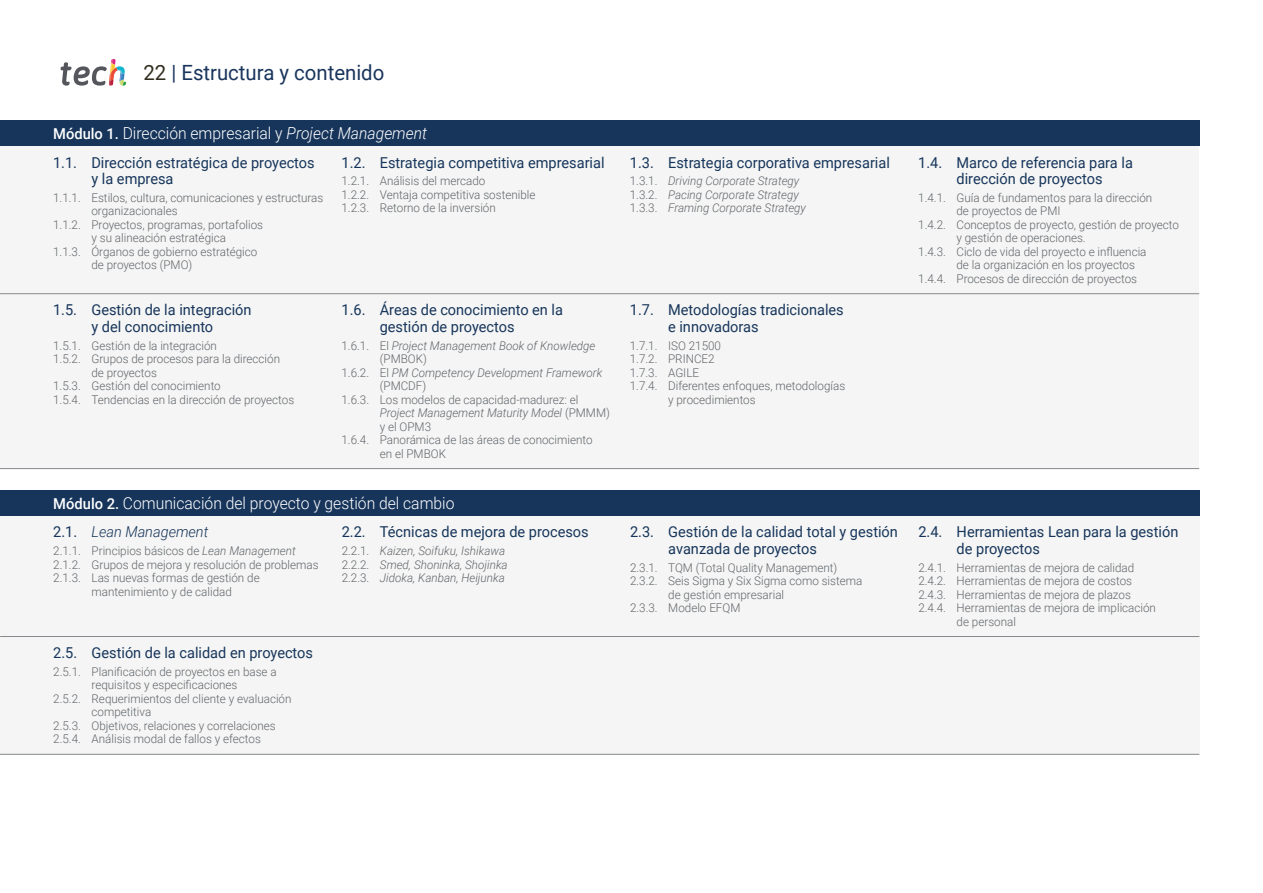
<style>
.page{position:relative;width:1263px;height:893px;background:#fff}
.page>*{position:absolute;margin:0;border:0;box-sizing:border-box;transform-origin:0 0}
.t1{font:21px "Roboto";color:#1a355c}
.t2{font:300 16.5px "Roboto";color:#fff;scale:.95 1}
.t3{font:15px/16.5px "Roboto";color:#17355b}
.t4{font:italic 300 15px "Roboto";color:#17355b}
.t5{font:300 12px/13.5px "Roboto";color:#61646a}
.t6{font:italic 300 12px/13.5px "Roboto";color:#61646a}
.s1{color:#312e20}
.s2{font-weight:500;font-size:15px}
.s3{font-style:italic}
.s4{font-style:normal}
.s5{font-weight:400;font-style:normal}
</style>
<div class="page">
<div style="left:0;top:516px;width:1199px;height:238px;background:#f4f5f4"></div>
<div style="left:0;top:146px;width:1199px;height:322px;background:#f4f5f4"></div>
<div style="left:0;top:120px;width:1199px;height:26px;background:#17355b"></div>
<hr style="left:0;top:293px;width:1199px;height:1px;background:#878a8e">
<div style="left:0;top:490px;width:1199px;height:26px;background:#17355b"></div>
<hr style="left:0;top:636px;width:1199px;height:1px;background:#878a8e">
<svg style="left:61px;top:59px;width:65px;height:27px"></svg>
<hr style="left:0;top:754px;width:1199px;height:1px;background:#878a8e">
<hr style="left:0;top:468px;width:1199px;height:1px;background:#878a8e">
<h1 class="t1" style="left:144px;top:57px;width:242px"><span class="s1">22</span> | Estructura y contenido</h1>
<h2 class="t2" style="left:53px;top:122px;width:395px"><span class="s2">Módulo 1.</span> Dirección empresarial y <span class="s3">Project Management</span></h2>
<p class="t3" style="left:91px;top:153px;width:225px;text-indent:-38px">1.1. Dirección estratégica de proyectos y la empresa</p>
<p class="t5" style="left:53px;top:190px;width:272px">1.1.1. Estilos, cultura, comunicaciones y estructuras</p>
<p class="t5" style="left:91px;top:204px;width:88px">organizacionales</p>
<p class="t5" style="left:53px;top:217px;width:212px">1.1.2. Proyectos, programas, portafolios</p>
<p class="t5" style="left:91px;top:231px;width:136px">y su alineación estratégica</p>
<p class="t5" style="left:53px;top:244px;width:206px">1.1.3. Órganos de gobierno estratégico</p>
<p class="t5" style="left:91px;top:258px;width:102px">de proyectos (PMO)</p>
<p class="t3" style="left:53px;top:301px;width:200px;text-align:center">1.5. Gestión de la integración y del conocimiento</p>
<p class="t5" style="left:53px;top:338px;width:165px">1.5.1. Gestión de la integración</p>
<p class="t5" style="left:53px;top:352px;width:228px">1.5.2. Grupos de procesos para la dirección</p>
<p class="t5" style="left:91px;top:365px;width:67px">de proyectos</p>
<p class="t5" style="left:53px;top:379px;width:169px">1.5.3. Gestión del conocimiento</p>
<p class="t5" style="left:53px;top:392px;width:243px">1.5.4. Tendencias en la dirección de proyectos</p>
<p class="t3" style="left:341px;top:153px;width:265px">1.2. Estrategia competitiva empresarial</p>
<p class="t5" style="left:341px;top:174px;width:195px">1.2.1. Análisis del mercado<br>1.2.2. Ventaja competitiva sostenible<br>1.2.3. Retorno de la inversión</p>
<p class="t3" style="left:380px;top:301px;width:185px;text-indent:-38px">1.6. Áreas de conocimiento en la gestión de proyectos</p>
<p class="t6" style="left:341px;top:338px;width:255px"><span class="s4">1.6.1. El</span> Project Management Book of Knowledge</p>
<p class="t5" style="left:380px;top:352px;width:49px">(PMBOK)</p>
<p class="t6" style="left:341px;top:365px;width:262px"><span class="s4">1.6.2. El</span> PM Competency Development Framework</p>
<p class="t5" style="left:380px;top:379px;width:48px">(PMCDF)</p>
<p class="t5" style="left:341px;top:392px;width:238px">1.6.3. Los modelos de capacidad-madurez: el</p>
<p class="t6" style="left:380px;top:406px;width:232px">Project Management Maturity Model <span class="s4">(PMMM)</span></p>
<p class="t5" style="left:380px;top:419px;width:53px">y el OPM3</p>
<p class="t5" style="left:341px;top:433px;width:253px">1.6.4. Panorámica de las áreas de conocimiento</p>
<p class="t5" style="left:380px;top:446px;width:68px">en el PMBOK</p>
<h2 class="t2" style="left:53px;top:492px;width:424px"><span class="s2">Módulo 2.</span> Comunicación del proyecto y gestión del cambio</h2>
<p class="t4" style="left:53px;top:522px;width:157px"><span class="s5">2.1.</span> Lean Management</p>
<p class="t5" style="left:53px;top:544px;width:244px">2.1.1. Principios básicos de <span class="s3">Lean Management</span></p>
<p class="t5" style="left:53px;top:557px;width:267px">2.1.2. Grupos de mejora y resolución de problemas</p>
<p class="t5" style="left:53px;top:571px;width:208px">2.1.3. Las nuevas formas de gestión de</p>
<p class="t5" style="left:92px;top:584px;width:142px">mantenimiento y de calidad</p>
<p class="t3" style="left:342px;top:523px;width:249px">2.2. Técnicas de mejora de procesos</p>
<p class="t6" style="left:342px;top:544px;width:168px"><span class="s4">2.2.1.</span> Kaizen, Soifuku, Ishikawa<br><span class="s4">2.2.2.</span> Smed, Shoninka, Shojinka<br><span class="s4">2.2.3.</span> Jidoka, Kanban, Heijunka</p>
<p class="t3" style="left:53px;top:644px;width:261px">2.5. Gestión de la calidad en proyectos</p>
<p class="t5" style="left:53px;top:664px;width:225px">2.5.1. Planificación de proyectos en base a</p>
<p class="t5" style="left:92px;top:678px;width:147px">requisitos y especificaciones</p>
<p class="t5" style="left:53px;top:691px;width:240px">2.5.2. Requerimientos del cliente y evaluación</p>
<p class="t5" style="left:92px;top:705px;width:61px">competitiva</p>
<p class="t5" style="left:53px;top:718px;width:224px">2.5.3. Objetivos, relaciones y correlaciones</p>
<p class="t5" style="left:53px;top:732px;width:209px">2.5.4. Análisis modal de fallos y efectos</p>
<p class="t3" style="left:630px;top:153px;width:262px">1.3. Estrategia corporativa empresarial</p>
<p class="t6" style="left:630px;top:174px;width:178px"><span class="s4">1.3.1.</span> Driving Corporate Strategy<br><span class="s4">1.3.2.</span> Pacing Corporate Strategy<br><span class="s4">1.3.3.</span> Framing Corporate Strategy</p>
<p class="t3" style="left:668px;top:301px;width:177px;text-indent:-38px">1.7. Metodologías tradicionales e innovadoras</p>
<p class="t5" style="left:630px;top:338px;width:93px">1.7.1. ISO 21500</p>
<p class="t5" style="left:630px;top:352px;width:86px">1.7.2. PRINCE2</p>
<p class="t5" style="left:630px;top:365px;width:71px">1.7.3. AGILE</p>
<p class="t5" style="left:630px;top:379px;width:217px">1.7.4. Diferentes enfoques, metodologías</p>
<p class="t5" style="left:668px;top:392px;width:89px">y procedimientos</p>
<p class="t3" style="left:668px;top:523px;width:231px;text-indent:-38px">2.3. Gestión de la calidad total y gestión avanzada de proyectos</p>
<p class="t5" style="left:630px;top:560px;width:209px">2.3.1. TQM (Total Quality Management)</p>
<p class="t5" style="left:630px;top:574px;width:234px">2.3.2. Seis Sigma y Six Sigma como sistema</p>
<p class="t5" style="left:668px;top:587px;width:117px">de gestión empresarial</p>
<p class="t5" style="left:630px;top:601px;width:112px">2.3.3. Modelo EFQM</p>
<p class="t3" style="left:918px;top:153px;width:216px;text-align:center">1.4. Marco de referencia para la dirección de proyectos</p>
<p class="t5" style="left:918px;top:190px;width:236px">1.4.1. Guía de fundamentos para la dirección</p>
<p class="t5" style="left:956px;top:204px;width:105px">de proyectos de PMI</p>
<p class="t5" style="left:918px;top:217px;width:262px">1.4.2. Conceptos de proyecto, gestión de proyecto</p>
<p class="t5" style="left:956px;top:231px;width:131px">y gestión de operaciones.</p>
<p class="t5" style="left:918px;top:244px;width:230px">1.4.3. Ciclo de vida del proyecto e influencia</p>
<p class="t5" style="left:956px;top:258px;width:180px">de la organización en los proyectos</p>
<p class="t5" style="left:918px;top:271px;width:220px">1.4.4. Procesos de dirección de proyectos</p>
<p class="t3" style="left:957px;top:523px;width:223px;text-indent:-38px">2.4. Herramientas Lean para la gestión de proyectos</p>
<p class="t5" style="left:918px;top:560px;width:217px">2.4.1. Herramientas de mejora de calidad</p>
<p class="t5" style="left:918px;top:574px;width:215px">2.4.2. Herramientas de mejora de costos</p>
<p class="t5" style="left:918px;top:587px;width:214px">2.4.3. Herramientas de mejora de plazos</p>
<p class="t5" style="left:918px;top:601px;width:239px">2.4.4. Herramientas de mejora de implicación</p>
<p class="t5" style="left:957px;top:614px;width:61px">de personal</p>
</div>
